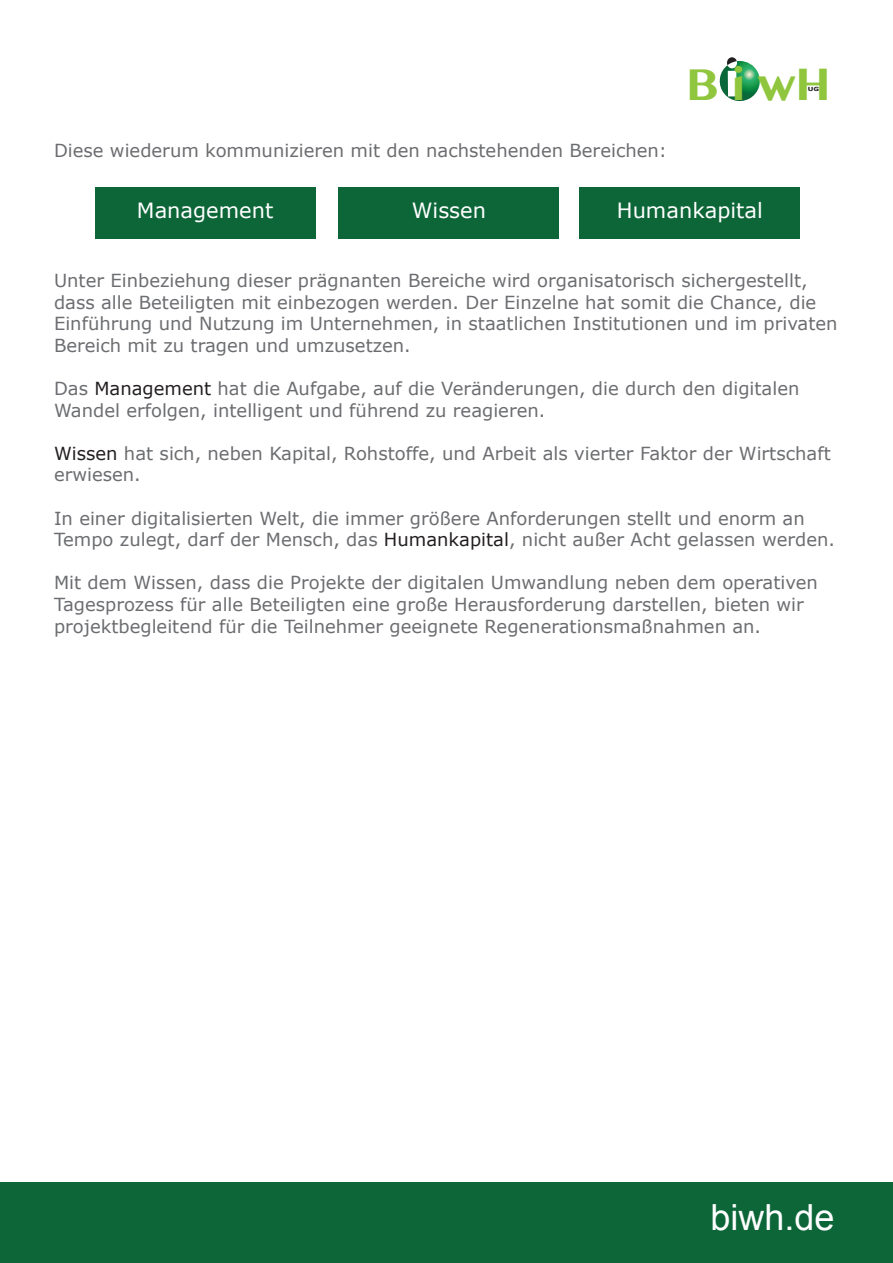
<style>
.page{position:relative;width:893px;height:1263px;background:#fff}
.page>*{position:absolute;margin:0;border:0;box-sizing:border-box;transform-origin:0 0}
.t1{font:700 44.55px "Oriya MN";color:#90c63d}
.t2{font:36px "Arial";color:#fff}
.t3{font:21px "Verdana";color:#fff}
.t4{font:18px/21.6px "Verdana";color:#6c6d70}
.t5{font:700 5.7px "Verdana";color:#231f20;scale:1.25 1}
.s1{color:#231f20}
</style>
<div class="page">
<div style="left:0;top:1183px;width:893px;height:80px;background:#0c6638"></div>
<svg style="left:719px;top:57px;width:41px;height:45px"></svg>
<div style="left:95px;top:187px;width:220px;height:51px;background:#0c6638"></div>
<div style="left:339px;top:187px;width:220px;height:51px;background:#0c6638"></div>
<div style="left:580px;top:187px;width:220px;height:51px;background:#0c6638"></div>
<p class="t4" style="left:54px;top:140px;width:615px">Diese wiederum kommunizieren mit den nachstehenden Bereichen:</p>
<h1 class="t1" style="left:686px;top:58px;width:146px">B i wH</h1>
<p class="t5" style="left:808px;top:85px;width:11px">UG</p>
<p class="t3" style="left:137px;top:197px;width:138px">Management</p>
<p class="t3" style="left:412px;top:197px;width:76px">Wissen</p>
<p class="t3" style="left:617px;top:197px;width:147px">Humankapital</p>
<p class="t4" style="left:54px;top:270px;width:785px">Unter Einbeziehung dieser prägnanten Bereiche wird organisatorisch sichergestellt, dass alle Beteiligten mit einbezogen werden. Der Einzelne hat somit die Chance, die Einführung und Nutzung im Unternehmen, in staatlichen Institutionen und im privaten Bereich mit zu tragen und umzusetzen.</p>
<p class="t4" style="left:54px;top:378px;width:747px">Das <span class="s1">Management</span> hat die Aufgabe, auf die Veränderungen, die durch den digitalen<br>Wandel erfolgen, intelligent und führend zu reagieren.</p>
<p class="t4" style="left:54px;top:443px;width:778px"><span class="s1">Wissen</span> hat sich, neben Kapital, Rohstoffe, und Arbeit als vierter Faktor der Wirtschaft erwiesen.</p>
<p class="t4" style="left:54px;top:507px;width:782px">In einer digitalisierten Welt, die immer größere Anforderungen stellt und enorm an<br>Tempo zulegt, darf der Mensch, das <span class="s1">Humankapital</span>, nicht außer Acht gelassen werden.</p>
<p class="t4" style="left:54px;top:572px;width:765px">Mit dem Wissen, dass die Projekte der digitalen Umwandlung neben dem operativen<br>Tagesprozess für alle Beteiligten eine große Herausforderung darstellen, bieten wir projektbegleitend für die Teilnehmer geeignete Regenerationsmaßnahmen an.</p>
<h2 class="t2" style="left:710px;top:1193px;width:126px">biwh.de</h2>
</div>
